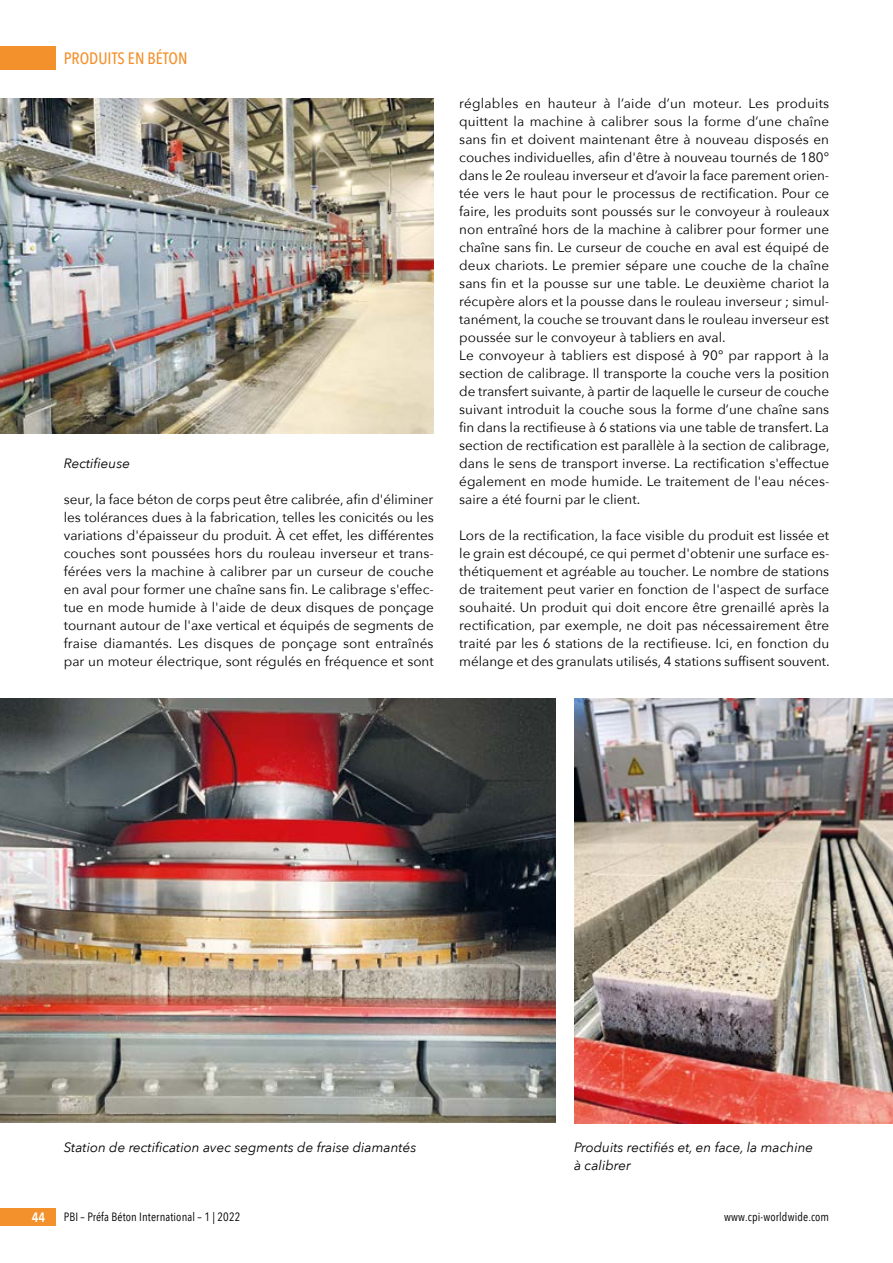
<style>
.page{position:relative;width:893px;height:1263px;background:#fff}
.page>*{position:absolute;margin:0;border:0;box-sizing:border-box;transform-origin:0 0}
.t1{font:500 16.5px "Avenir Next Condensed";color:#f3912d}
.t2{font:13.5px/18px "Avenir Next";color:#000;text-align:justify}
.t3{font:italic 13.5px/18px "Avenir Next";color:#000}
.t4{font:600 13.5px "Avenir Next Condensed";color:#fff}
.t5{font:12px "Avenir Next Condensed";letter-spacing:.01em;color:#000}
</style>
<div class="page">
<div style="left:0;top:47px;width:55px;height:23px;background:#f3912d"></div>
<div style="left:0;top:1208px;width:55px;height:18px;background:#f3912d"></div>
<img style="left:0;top:99px;width:434px;height:335px">
<img style="left:0;top:699px;width:556px;height:424px">
<img style="left:574px;top:699px;width:319px;height:425px">
<p class="t1" style="left:64px;top:49px;width:125px">PRODUITS EN BÉTON</p>
<p class="t3" style="left:64px;top:454px;width:68px">Rectifieuse</p>
<p class="t2" style="left:64px;top:490px;width:372px">seur, la face béton de corps peut être calibrée, afin d'éliminer les tolérances dues à la fabrication, telles les conicités ou les variations d'épaisseur du produit. À cet effet, les différentes couches sont poussées hors du rouleau inverseur et trans&shy;férées vers la machine à calibrer par un curseur de couche en aval pour former une chaîne sans fin. Le calibrage s'effec&shy;tue en mode humide à l'aide de deux disques de ponçage tournant autour de l'axe vertical et équipés de segments de fraise diamantés. Les disques de ponçage sont entraînés par un moteur électrique, sont régulés en fréquence et sont</p>
<p class="t2" style="left:459px;top:94px;width:372px;text-align:left">réglables en hauteur à l’aide d’un moteur. Les produits quittent la machine à calibrer sous la forme d’une chaîne sans fin et doivent maintenant être à nouveau disposés en couches individuelles, afin d'être à nouveau tournés de 180° dans le 2e rouleau inverseur et d’avoir la face parement orien&shy;tée vers le haut pour le processus de rectification. Pour ce faire, les produits sont poussés sur le convoyeur à rouleaux non entraîné hors de la machine à calibrer pour former une chaîne sans fin. Le curseur de couche en aval est équipé de deux chariots. Le premier sépare une couche de la chaîne sans fin et la pousse sur une table. Le deuxième chariot la récupère alors et la pousse dans le rouleau inverseur ; simul&shy;tanément, la couche se trouvant dans le rouleau inverseur est poussée sur le convoyeur à tabliers en aval.<br>Le convoyeur à tabliers est disposé à 90° par rapport à la section de calibrage. Il transporte la couche vers la position de transfert suivante, à partir de laquelle le curseur de couche suivant introduit la couche sous la forme d’une chaîne sans fin dans la rectifieuse à 6 stations via une table de transfert. La section de rectification est parallèle à la section de calibrage, dans le sens de transport inverse. La rectification s'effectue également en mode humide. Le traitement de l'eau néces&shy;saire a été fourni par le client.</p>
<p class="t2" style="left:459px;top:526px;width:372px">Lors de la rectification, la face visible du produit est lissée et le grain est découpé, ce qui permet d'obtenir une surface es&shy;thétiquement et agréable au toucher. Le nombre de stations de traitement peut varier en fonction de l'aspect de surface souhaité. Un produit qui doit encore être grenaillé après la rectification, par exemple, ne doit pas nécessairement être traité par les 6 stations de la rectifieuse. Ici, en fonction du mélange et des granulats utilisés, 4 stations suffisent souvent.</p>
<p class="t3" style="left:64px;top:1138px;width:354px">Station de rectification avec segments de fraise diamantés</p>
<p class="t3" style="left:574px;top:1138px;width:241px">Produits rectifiés et, en face, la machine à calibrer</p>
<p class="t4" style="left:32px;top:1206px;width:15px">44</p>
<p class="t5" style="left:64px;top:1207px;width:178px">PBI – Préfa Béton International – 1 | 2022</p>
<p class="t5" style="left:724px;top:1207px;width:107px">www.cpi-worldwide.com</p>
</div>
